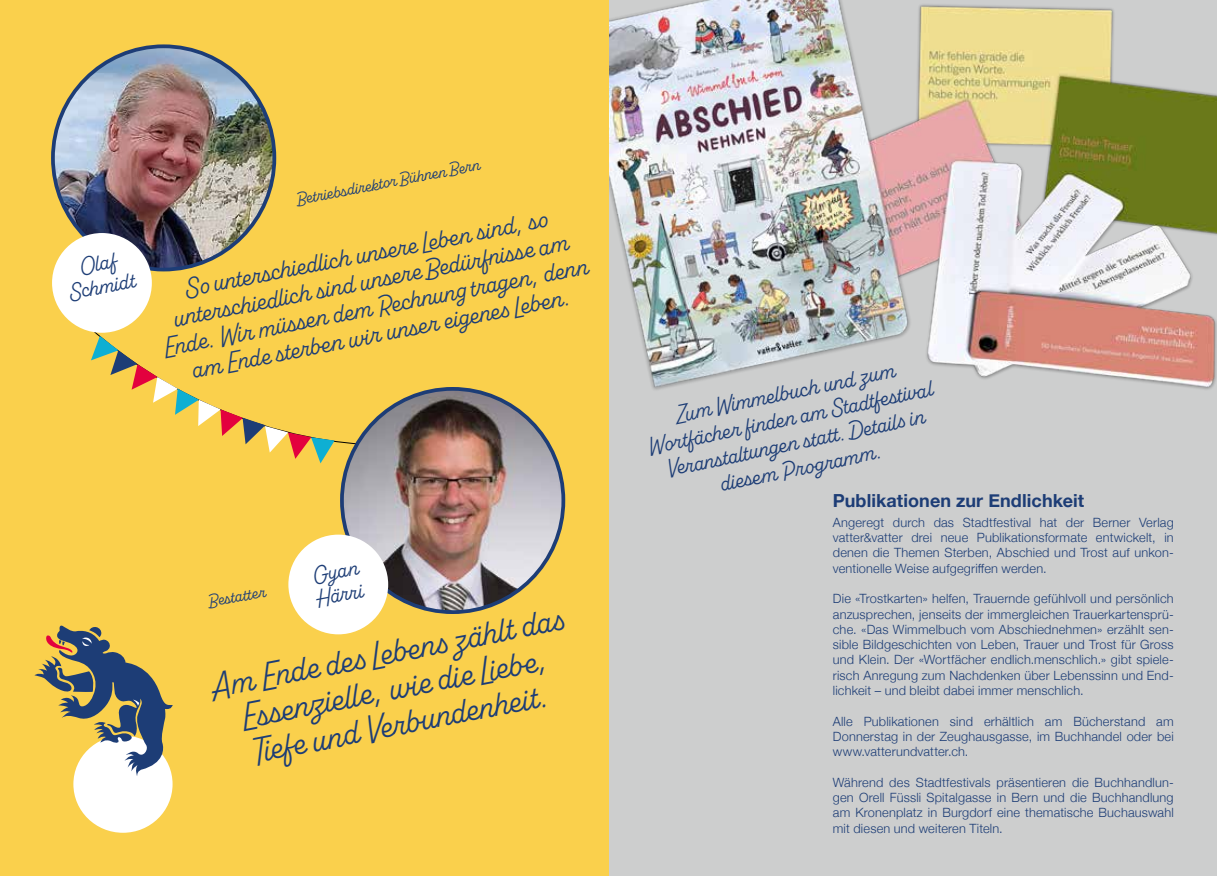
<style>
.page{position:relative;width:1217px;height:876px;background:#fff}
.page>*{position:absolute;margin:0;border:0;box-sizing:border-box;transform-origin:0 0}
.t1{font:36px/36px "Alkaline";color:#1d3d76;text-align:center}
.t2{font:27px/27px "Alkaline";color:#1d3d76;text-align:center}
.t3{font:24px/25.5px "Alkaline";color:#1d3d76;text-align:center}
.t4{font:23.55px/23.2px "Alkaline";color:#1d3d76;text-align:center}
.t5{font:18px "Alkaline";color:#1d3d76}
.t6{font:700 18px "Helvetica Neue";letter-spacing:.005em;color:#1d3d76}
.t7{font:300 12.75px/15.3px "Helvetica Neue";letter-spacing:.015em;color:#1d3d76;text-align:justify}
</style>
<div class="page">
<div style="left:0;top:0;width:608px;height:876px;background:#fad04c"></div>
<div style="left:609px;top:0;width:607px;height:876px;background:#cdcece"></div>
<img style="left:609px;top:0;width:607px;height:390px">
<img style="left:53px;top:47px;width:221px;height:222px">
<svg style="left:91px;top:336px;width:243px;height:127px"></svg>
<div style="left:52px;top:233px;width:100px;height:100px;background:#fff;border-radius:50%"></div>
<img style="left:342px;top:389px;width:221px;height:223px">
<div style="left:288px;top:535px;width:100px;height:99px;background:#fff;border-radius:50%"></div>
<div style="left:73px;top:735px;width:99px;height:98px;background:#fff;border-radius:50%"></div>
<svg style="left:35px;top:625px;width:137px;height:151px"></svg>
<h3 class="t4" style="left:63px;top:259px;width:68px;rotate:-11deg">Olaf<br>Schmidt</h3>
<h3 class="t5" style="left:295px;top:189px;width:187px;rotate:-11deg">Betriebs direktor Bühnen Bern</h3>
<h2 class="t2" style="left:151px;top:282px;width:433px;rotate:-11deg">So unterschiedlich unsere Leben sind, so unterschiedlich sind unsere Bedürfnisse am Ende. Wir müssen dem Rechnung tragen, denn am Ende sterben wir unser eigenes Leben.</h2>
<h3 class="t4" style="left:310px;top:565px;width:48px;rotate:-11deg">Gyan</h3>
<h3 class="t5" style="left:207px;top:591px;width:60px;rotate:-11deg">Bestatt er</h3>
<h3 class="t4" style="left:314px;top:588px;width:49px;rotate:-11deg">Härri</h3>
<h1 class="t1" style="left:208px;top:670px;width:359px;rotate:-11deg">Am Ende des Lebens zählt das<br>Essenzielle, wie die Liebe,<br>Tiefe und Verbundenheit.</h1>
<h3 class="t3" style="left:640px;top:411px;width:291px;rotate:-12deg">Zum Wimmelbuch und zum<br>Wor tfächer finden am Stadtfestival<br>Veranstaltungen statt . Details in diesem Programm.</h3>
<h3 class="t6" style="left:832px;top:487px;width:253px">Publikationen zur Endlichkeit</h3>
<p class="t7" style="left:832px;top:514px;width:342px">Angeregt durch das Stadtfestival hat der Berner Verlag vatter&amp;vatter drei neue Publikationsformate entwickelt, in denen die Themen Sterben, Abschied und Trost auf unkon&shy;ventionelle Weise aufgegriffen werden.</p>
<p class="t7" style="left:832px;top:590px;width:342px">Die «Trostkarten» helfen, Trauernde gefühlvoll und persönlich anzusprechen, jenseits der immergleichen Trauerkartensprü&shy;che. «Das Wimmelbuch vom Abschiednehmen» erzählt sen&shy;sible Bildgeschichten von Leben, Trauer und Trost für Gross und Klein. Der «Wortfächer endlich.menschlich.» gibt spiele&shy;risch Anregung zum Nachdenken über Lebenssinn und End&shy;lichkeit – und bleibt dabei immer menschlich.</p>
<p class="t7" style="left:832px;top:712px;width:342px">Alle Publikationen sind erhältlich am Bücherstand am Donnerstag in der Zeughausgasse, im Buchhandel oder bei www.vatterundvatter.ch.</p>
<p class="t7" style="left:832px;top:774px;width:342px">Während des Stadtfestivals präsentieren die Buchhandlun&shy;gen Orell Füssli Spitalgasse in Bern und die Buchhandlung am Kronenplatz in Burgdorf eine thematische Buchauswahl mit diesen und weiteren Titeln.</p>
</div>
